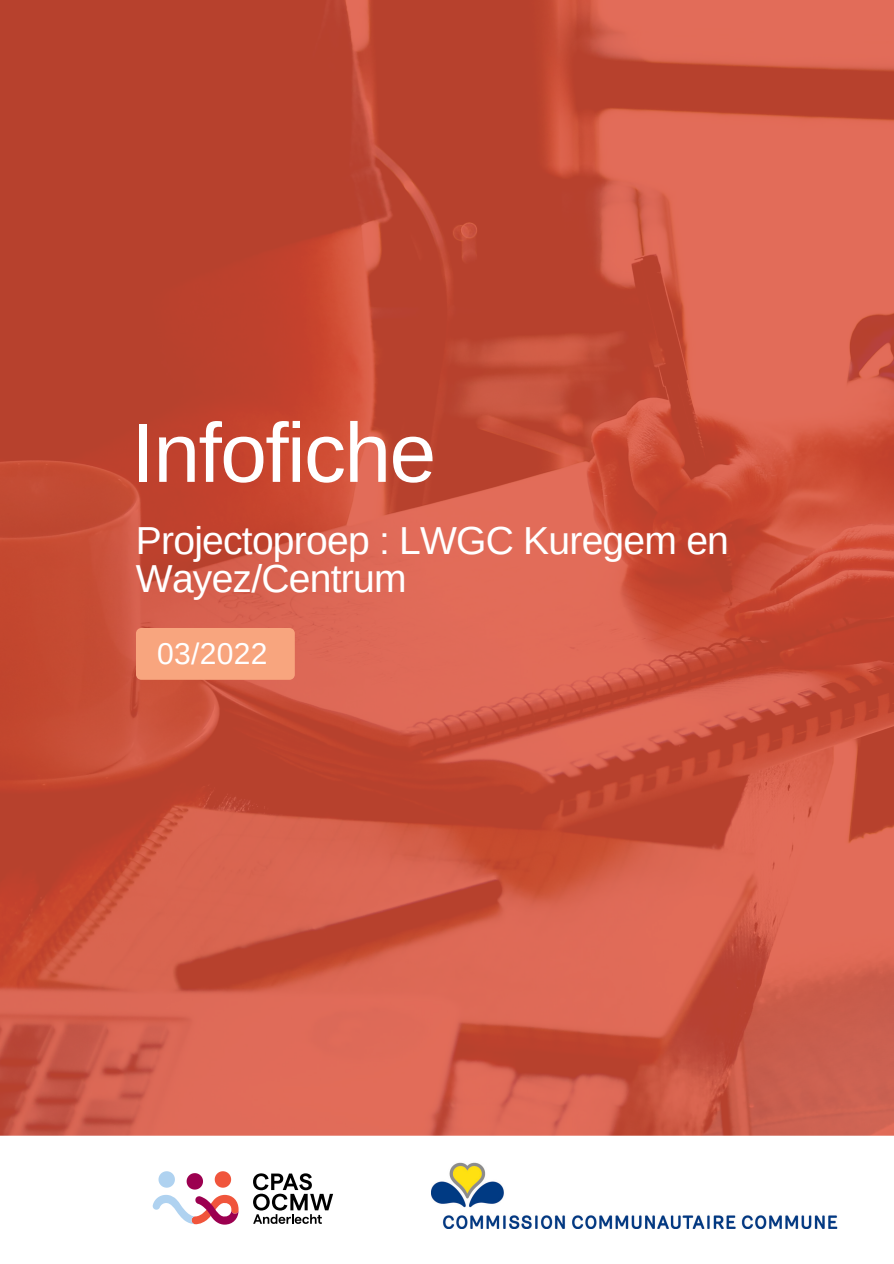
<style>
.page{position:relative;width:894px;height:1264px;background:#fff}
.page>*{position:absolute;margin:0;border:0;box-sizing:border-box;transform-origin:0 0}
.t1{font:84px "Arimo";letter-spacing:-.02em;color:#fff}
.t2{font:75px "Arimo";letter-spacing:-.02em;color:#fff}
.t3{font:39px/38.2px "Arimo";letter-spacing:-.02em;color:#fff}
.t4{font:30px "Arimo";letter-spacing:.01em;color:#fff}
</style>
<div class="page">
<img style="left:0;top:0;width:893px;height:1135px">
<div style="left:136px;top:628px;width:159px;height:51px;background:#f8a57e;border-radius:5px"></div>
<svg style="left:0;top:1135px;width:893px;height:94px"></svg>
<svg style="left:153px;top:1171px;width:85px;height:53px"></svg>
<svg style="left:253px;top:1173px;width:80px;height:50px"></svg>
<img style="left:431px;top:1157px;width:415px;height:71px">
<p class="t2" style="left:129px;top:387px;width:377px">Fiche projet</p>
<p class="t1" style="left:132px;top:406px;width:306px">Infofiche</p>
<p class="t3" style="left:136px;top:521px;width:594px">Projectoproep : LWGC Kuregem en<br>Wayez/Centrum</p>
<p class="t2" style="left:157px;top:534px;width:173px">2022</p>
<p class="t4" style="left:157px;top:637px;width:112px">03/2022</p>
</div>
